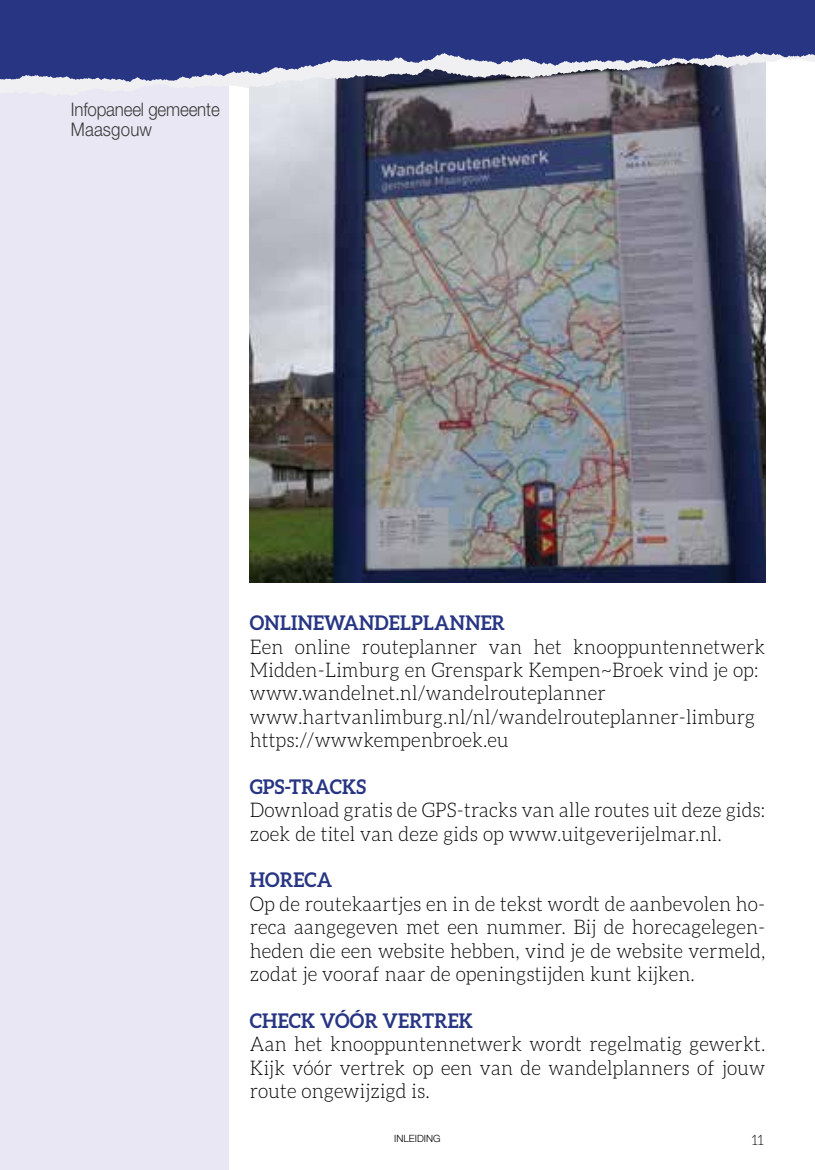
<style>
.page{position:relative;width:815px;height:1170px;background:#fff}
.page>*{position:absolute;margin:0;border:0;box-sizing:border-box;transform-origin:0 0}
.t1{font:300 20.25px/23.5px "Aleo";letter-spacing:.01em;color:#000;scale:.95 1}
.t2{font:700 20.25px "Aleo";letter-spacing:.01em;color:#273583;scale:.95 1}
.t3{font:300 18.75px/20px "Helvetica Neue LT Std";letter-spacing:-.01em;color:#3c3c3b;scale:.9 1}
.t4{font:300 14.25px "Aleo";color:#000;scale:.95 1}
.t5{font:300 10px "Helvetica Neue LT Std";color:#000}
</style>
<div class="page">
<div style="left:0;top:0;width:229px;height:1169px;background:#e9e7f4"></div>
<img style="left:250px;top:97px;width:515px;height:485px">
<svg style="left:229px;top:82px;width:537px;height:15px;background:#8d8d97"></svg>
<svg style="left:0;top:0;width:815px;height:82px;background:#454f8f"></svg>
<p class="t3" style="left:71px;top:98px;width:167px">Infopaneel gemeente<br>Maasgouw</p>
<p class="t2" style="left:250px;top:611px;width:270px">ONLINEWANDELPLANNER</p>
<p class="t1" style="left:250px;top:634px;width:544px">Een online routeplanner van het knooppuntennetwerk Midden-Limburg en Grenspark Kempen~Broek vind je op: www.wandelnet.nl/wandelrouteplanner www.hartvanlimburg.nl/nl/wandelrouteplanner-limburg https://wwwkempenbroek.eu</p>
<p class="t2" style="left:250px;top:774px;width:124px">GPS-TRACKS</p>
<p class="t1" style="left:250px;top:798px;width:544px">Download gratis de GPS-tracks van alle routes uit deze gids: zoek de titel van deze gids op www.uitgeverijelmar.nl.</p>
<p class="t2" style="left:250px;top:868px;width:88px">HORECA</p>
<p class="t1" style="left:250px;top:891px;width:544px;text-align:justify">Op de routekaartjes en in de tekst wordt de aanbevolen ho&shy;reca aangegeven met een nummer. Bij de horecagelegen&shy;heden die een website hebben, vind je de website vermeld, zodat je vooraf naar de openingstijden kunt kijken.</p>
<p class="t2" style="left:250px;top:1008px;width:236px">CHECK VÓÓR VERTREK</p>
<p class="t1" style="left:250px;top:1032px;width:544px;text-align:justify">Aan het knooppuntennetwerk wordt regelmatig gewerkt.<br>Kijk vóór vertrek op een van de wandelplanners of jouw route ongewijzigd is.</p>
<p class="t5" style="left:394px;top:1131px;width:48px">INLEIDING</p>
<p class="t4" style="left:752px;top:1131px;width:14px">11</p>
</div>
